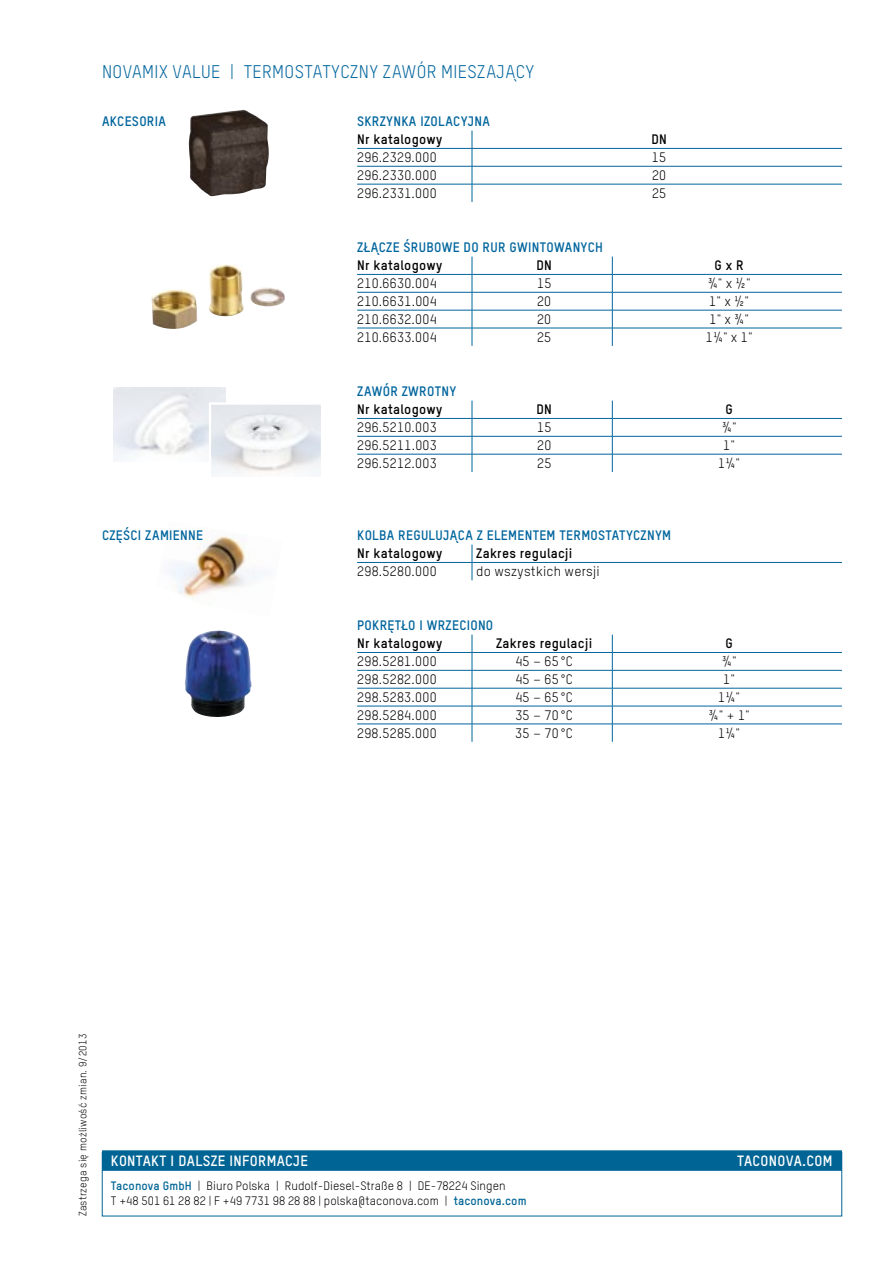
<style>
.page{position:relative;width:893px;height:1263px;background:#fff}
.page>*{position:absolute;margin:0;border:0;box-sizing:border-box;transform-origin:0 0}
.t1{font:18px "TSTARPRO";letter-spacing:.02em;color:#00659d}
.t2{font:700 14.7px "TSTARPRO";letter-spacing:.02em;color:#fff}
.t3{font:13.5px "TSTARPRO";letter-spacing:.02em;color:#000}
.t4{font:700 13.5px "TSTARPRO";letter-spacing:.02em;color:#00659d}
.t5{font:700 13.5px "TSTARPRO";letter-spacing:.02em;color:#000}
.t6{font:12px/15.8px "TSTARPRO";letter-spacing:.005em;color:#000}
.t7{font:10.5px "TSTARPRO";letter-spacing:.02em;color:#000}
.s1{font-weight:700;color:#006595}
</style>
<div class="page">
<img style="left:151px;top:264px;width:134px;height:65px">
<img style="left:169px;top:536px;width:96px;height:62px">
<img style="left:113px;top:387px;width:112px;height:73px">
<img style="left:212px;top:405px;width:108px;height:70px">
<div style="left:209px;top:402px;width:114px;height:77px;border:2px solid #fff"></div>
<img style="left:185px;top:630px;width:67px;height:87px">
<img style="left:188px;top:110px;width:81px;height:87px">
<hr style="left:357px;top:562px;width:115px;height:1px;background:#00659d">
<hr style="left:472px;top:562px;width:370px;height:1px;background:#00659d">
<svg style="left:472px;top:545px;width:1px;height:35px"></svg>
<hr style="left:357px;top:652px;width:115px;height:1px;background:#00659d">
<hr style="left:472px;top:652px;width:140px;height:1px;background:#00659d">
<hr style="left:612px;top:652px;width:230px;height:1px;background:#00659d">
<hr style="left:357px;top:670px;width:115px;height:1px;background:#00659d">
<hr style="left:472px;top:670px;width:140px;height:1px;background:#00659d">
<hr style="left:612px;top:670px;width:230px;height:1px;background:#00659d">
<hr style="left:357px;top:688px;width:115px;height:1px;background:#00659d">
<hr style="left:472px;top:688px;width:140px;height:1px;background:#00659d">
<hr style="left:612px;top:688px;width:230px;height:1px;background:#00659d">
<hr style="left:357px;top:706px;width:115px;height:1px;background:#00659d">
<hr style="left:472px;top:706px;width:140px;height:1px;background:#00659d">
<hr style="left:612px;top:706px;width:230px;height:1px;background:#00659d">
<hr style="left:357px;top:724px;width:115px;height:1px;background:#00659d">
<hr style="left:472px;top:724px;width:140px;height:1px;background:#00659d">
<svg style="left:472px;top:635px;width:1px;height:107px"></svg>
<hr style="left:612px;top:724px;width:230px;height:1px;background:#00659d">
<svg style="left:612px;top:635px;width:1px;height:107px"></svg>
<hr style="left:357px;top:148px;width:115px;height:1px;background:#00659d">
<hr style="left:472px;top:148px;width:370px;height:1px;background:#00659d">
<hr style="left:357px;top:166px;width:115px;height:1px;background:#00659d">
<hr style="left:472px;top:166px;width:370px;height:1px;background:#00659d">
<hr style="left:357px;top:184px;width:115px;height:1px;background:#00659d">
<hr style="left:472px;top:184px;width:370px;height:1px;background:#00659d">
<svg style="left:472px;top:131px;width:1px;height:71px"></svg>
<hr style="left:357px;top:274px;width:115px;height:1px;background:#00659d">
<hr style="left:472px;top:274px;width:140px;height:1px;background:#00659d">
<hr style="left:612px;top:274px;width:230px;height:1px;background:#00659d">
<hr style="left:357px;top:292px;width:115px;height:1px;background:#00659d">
<hr style="left:472px;top:292px;width:140px;height:1px;background:#00659d">
<hr style="left:612px;top:292px;width:230px;height:1px;background:#00659d">
<hr style="left:357px;top:310px;width:115px;height:1px;background:#00659d">
<hr style="left:472px;top:310px;width:140px;height:1px;background:#00659d">
<hr style="left:612px;top:310px;width:230px;height:1px;background:#00659d">
<hr style="left:357px;top:328px;width:115px;height:1px;background:#00659d">
<hr style="left:472px;top:328px;width:140px;height:1px;background:#00659d">
<svg style="left:472px;top:257px;width:1px;height:89px"></svg>
<hr style="left:612px;top:328px;width:230px;height:1px;background:#00659d">
<svg style="left:612px;top:257px;width:1px;height:89px"></svg>
<hr style="left:357px;top:418px;width:115px;height:1px;background:#00659d">
<hr style="left:472px;top:418px;width:140px;height:1px;background:#00659d">
<hr style="left:612px;top:418px;width:230px;height:1px;background:#00659d">
<hr style="left:357px;top:436px;width:115px;height:1px;background:#00659d">
<hr style="left:472px;top:436px;width:140px;height:1px;background:#00659d">
<hr style="left:612px;top:436px;width:230px;height:1px;background:#00659d">
<hr style="left:357px;top:454px;width:115px;height:1px;background:#00659d">
<hr style="left:472px;top:454px;width:140px;height:1px;background:#00659d">
<svg style="left:472px;top:401px;width:1px;height:71px"></svg>
<hr style="left:612px;top:454px;width:230px;height:1px;background:#00659d">
<svg style="left:612px;top:401px;width:1px;height:71px"></svg>
<div style="left:102px;top:1150px;width:740px;height:21px;background:#006595"></div>
<div style="left:102px;top:1152px;width:740px;height:64px;border:1px solid #006595"></div>
<h1 class="t1" style="left:102px;top:61px;width:107px">NovaMix Value</h1>
<h1 class="t1" style="left:230px;top:61px;width:306px">| TERMOSTATYCZNY ZAWÓR MIESZAJĄCY</h1>
<p class="t4" style="left:102px;top:113px;width:59px">AKCESORIA</p>
<p class="t4" style="left:357px;top:113px;width:134px">SKRZYNKA IZOLACYJNA</p>
<p class="t5" style="left:357px;top:131px;width:87px">Nr katalogowy</p>
<p class="t5" style="left:651px;top:131px;width:17px">DN</p>
<p class="t3" style="left:357px;top:149px;width:81px">296.2329.000</p>
<p class="t3" style="left:652px;top:149px;width:16px">15</p>
<p class="t3" style="left:357px;top:167px;width:81px">296.2330.000</p>
<p class="t3" style="left:652px;top:167px;width:16px">20</p>
<p class="t3" style="left:357px;top:185px;width:81px">296.2331.000</p>
<p class="t3" style="left:652px;top:185px;width:16px">25</p>
<p class="t4" style="left:357px;top:239px;width:247px">ZŁĄCZE ŚRUBOWE DO RUR GWINTOWANYCH</p>
<p class="t5" style="left:357px;top:257px;width:87px">Nr katalogowy</p>
<p class="t5" style="left:536px;top:257px;width:17px">DN</p>
<p class="t5" style="left:715px;top:257px;width:31px">G x R</p>
<p class="t3" style="left:357px;top:275px;width:81px">210.6630.004</p>
<p class="t3" style="left:537px;top:275px;width:16px">15</p>
<p class="t3" style="left:708px;top:275px;width:44px">¾" x ½"</p>
<p class="t3" style="left:357px;top:293px;width:81px">210.6631.004</p>
<p class="t3" style="left:537px;top:293px;width:16px">20</p>
<p class="t3" style="left:709px;top:293px;width:42px">1" x ½"</p>
<p class="t3" style="left:357px;top:311px;width:81px">210.6632.004</p>
<p class="t3" style="left:537px;top:311px;width:16px">20</p>
<p class="t3" style="left:709px;top:311px;width:41px">1" x ¾"</p>
<p class="t3" style="left:357px;top:329px;width:81px">210.6633.004</p>
<p class="t3" style="left:537px;top:329px;width:16px">25</p>
<p class="t3" style="left:706px;top:329px;width:48px">1¼" x 1"</p>
<p class="t4" style="left:357px;top:383px;width:101px">ZAWÓR ZWROTNY</p>
<p class="t5" style="left:357px;top:401px;width:87px">Nr katalogowy</p>
<p class="t5" style="left:536px;top:401px;width:17px">DN</p>
<p class="t5" style="left:726px;top:401px;width:9px">G</p>
<p class="t3" style="left:357px;top:419px;width:81px">296.5210.003</p>
<p class="t3" style="left:537px;top:419px;width:16px">15</p>
<p class="t3" style="left:722px;top:419px;width:16px">¾"</p>
<p class="t3" style="left:357px;top:437px;width:81px">296.5211.003</p>
<p class="t3" style="left:537px;top:437px;width:16px">20</p>
<p class="t3" style="left:723px;top:437px;width:13px">1"</p>
<p class="t3" style="left:357px;top:455px;width:81px">296.5212.003</p>
<p class="t3" style="left:537px;top:455px;width:16px">25</p>
<p class="t3" style="left:718px;top:455px;width:23px">1¼"</p>
<p class="t4" style="left:102px;top:527px;width:101px">CZĘŚCI ZAMIENNE</p>
<p class="t4" style="left:357px;top:527px;width:316px">KOLBA REGULUJĄCA Z ELEMENTEM TERMOSTATYCZNYM</p>
<p class="t5" style="left:357px;top:545px;width:87px">Nr katalogowy</p>
<p class="t5" style="left:476px;top:545px;width:98px">Zakres regulacji</p>
<p class="t3" style="left:357px;top:563px;width:81px">298.5280.000</p>
<p class="t3" style="left:476px;top:563px;width:125px">do wszystkich wersji</p>
<p class="t4" style="left:357px;top:617px;width:136px">POKRĘTŁO I WRZECIO NO</p>
<p class="t5" style="left:357px;top:635px;width:87px">Nr katalogowy</p>
<p class="t5" style="left:496px;top:635px;width:98px">Zakres regulacji</p>
<p class="t5" style="left:726px;top:635px;width:9px">G</p>
<p class="t3" style="left:357px;top:653px;width:81px">298.5281.000</p>
<p class="t3" style="left:515px;top:653px;width:59px">45 – 65 °C</p>
<p class="t3" style="left:722px;top:653px;width:16px">¾"</p>
<p class="t3" style="left:357px;top:671px;width:81px">298.5282.000</p>
<p class="t3" style="left:515px;top:671px;width:59px">45 – 65 °C</p>
<p class="t3" style="left:723px;top:671px;width:13px">1"</p>
<p class="t3" style="left:357px;top:689px;width:81px">298.5283.000</p>
<p class="t3" style="left:515px;top:689px;width:59px">45 – 65 °C</p>
<p class="t3" style="left:718px;top:689px;width:23px">1¼"</p>
<p class="t3" style="left:357px;top:707px;width:81px">298.5284.000</p>
<p class="t3" style="left:515px;top:707px;width:59px">35 – 70 °C</p>
<p class="t3" style="left:708px;top:707px;width:43px">¾" + 1"</p>
<p class="t3" style="left:357px;top:725px;width:81px">298.5285.000</p>
<p class="t3" style="left:515px;top:725px;width:59px">35 – 70 °C</p>
<p class="t3" style="left:718px;top:725px;width:23px">1¼"</p>
<p class="t7" style="left:76px;top:1216px;width:184px;rotate:-90deg">Zastrzega się możliwość zmian. 9/2013</p>
<p class="t2" style="left:111px;top:1151px;width:198px">Kontakt i dalsze informacj e</p>
<p class="t2" style="left:737px;top:1151px;width:95px">taconova.com</p>
<p class="t6" style="left:111px;top:1177px;width:417px"><span class="s1">Taconova GmbH</span> | Biuro Polska | Rudolf-Diesel-Straße 8 | DE-78224 Singen<br>T +48 501 61 28 82 | F +49 7731 98 28 88 | polska@taconova.com | <span class="s1">taconova.com</span></p>
</div>
